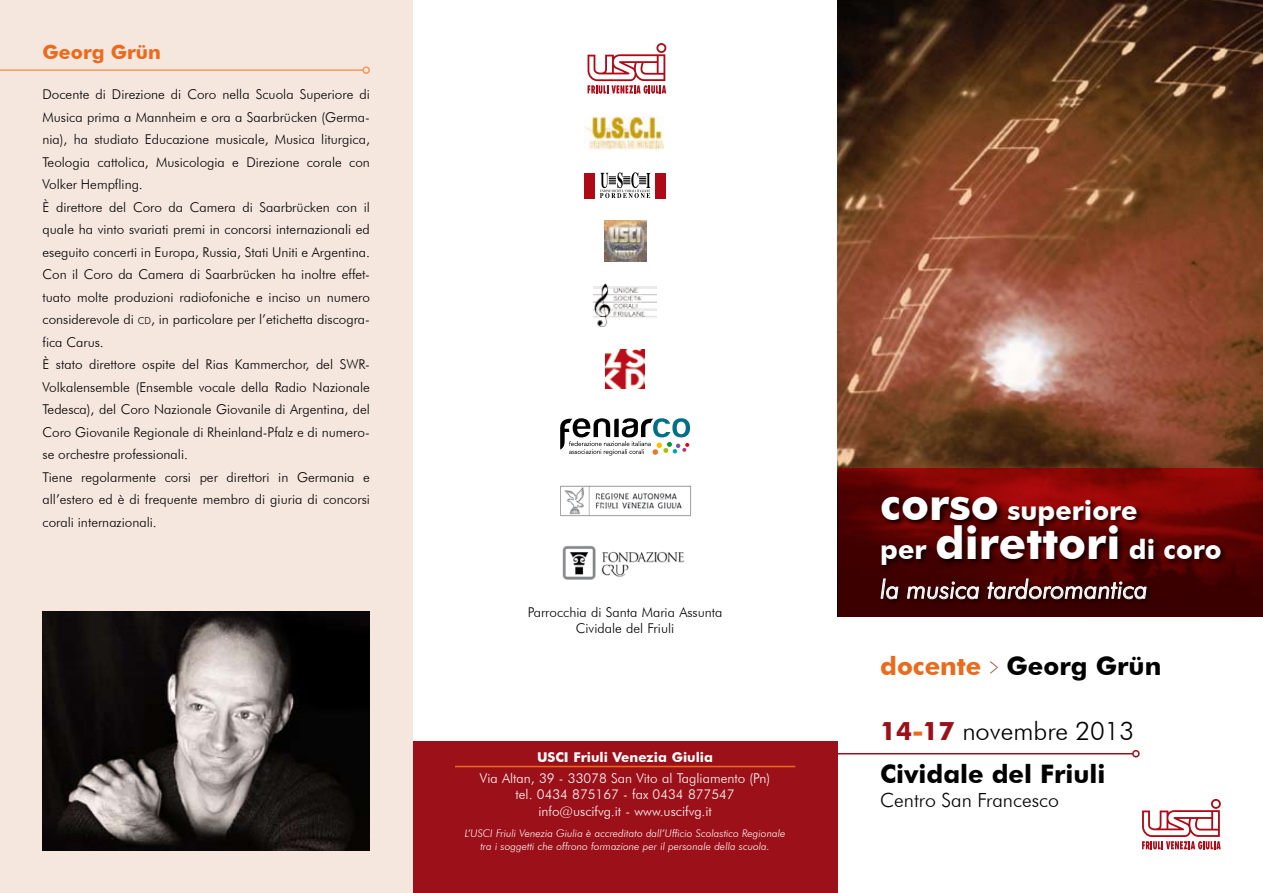
<style>
.page{position:relative;width:1263px;height:893px;background:#fff}
.page>*{position:absolute;margin:0;border:0;box-sizing:border-box;transform-origin:0 0}
.t1{font:700 27px/39px "Futura BT";color:#fff}
.t2{font:700 25.5px/42.6px "Futura BT";color:#000}
.t3{font:italic 300 25.5px "Futura BT";color:#fff}
.t4{font:300 19.5px "Futura BT";color:#000}
.t5{font:700 19.5px "Futura BT";color:#eb6a1c}
.t6{font:300 13.5px/22.5px "Futura BT";color:#000}
.t7{font:300 13.5px/16.5px "Futura BT";color:#fff;text-align:center}
.t8{font:700 13.5px "Futura BT";color:#fff}
.t9{font:italic 300 10.5px/13.5px "Futura BT";color:#fff;text-align:center}
.s1{font-size:9.45px}
.s2{font-size:45px}
.s3{color:#eb6a1c}
.s4{font-weight:300;color:#ad422f}
.s5{color:#9c1119}
.s6{font-weight:300}
</style>
<div class="page">
<div style="left:412px;top:741px;width:426px;height:152px;background:#9c1119"></div>
<div style="left:0;top:0;width:412px;height:893px;background:#f5e6de"></div>
<hr style="left:838px;top:753px;width:295px;height:1px;background:#9c1119">
<div style="left:1132px;top:750px;width:8px;height:7px;border:2px solid #9c1119;border-radius:50%"></div>
<hr style="left:0;top:69px;width:363px;height:2px;background:#f39a5b">
<div style="left:362px;top:66px;width:8px;height:8px;border:2px solid #f39a5b;border-radius:50%"></div>
<img style="left:43px;top:611px;width:327px;height:239px">
<img style="left:838px;top:0;width:425px;height:468px">
<svg style="left:838px;top:468px;width:425px;height:149px;background:#720403"></svg>
<div style="left:880px;top:496px;width:383px;height:162px;background:#000;opacity:.75"></div>
<svg style="left:880px;top:578px;width:19px;height:21px"></svg>
<svg style="left:907px;top:579px;width:72px;height:21px;background:#663d3d"></svg>
<svg style="left:987px;top:578px;width:160px;height:21px;background:#693f3f"></svg>
<hr style="left:455px;top:766px;width:340px;height:1px;background:#eb6a1c">
<img style="left:562px;top:546px;width:123px;height:34px">
<svg style="left:587px;top:43px;width:79px;height:51px"></svg>
<img style="left:560px;top:485px;width:131px;height:32px">
<svg style="left:560px;top:418px;width:130px;height:38px"></svg>
<div style="left:585px;top:173px;width:10px;height:25px;background:#ae0917"></div>
<div style="left:655px;top:173px;width:10px;height:25px;background:#ae0917"></div>
<svg style="left:600px;top:172px;width:50px;height:26px"></svg>
<img style="left:586px;top:117px;width:80px;height:33px">
<img style="left:604px;top:221px;width:42px;height:41px">
<img style="left:606px;top:349px;width:39px;height:40px">
<img style="left:593px;top:283px;width:64px;height:44px">
<svg style="left:1142px;top:799px;width:79px;height:50px"></svg>
<h3 class="t5" style="left:43px;top:40px;width:120px">Georg Grün</h3>
<p class="t6" style="left:43px;top:83px;width:329px">Docente di Direzione di Coro nella Scuola Superiore di Musica prima a Mannheim e ora a Saarbrücken (Germa&shy;nia), ha studiato Educazione musicale, Musica liturgica, Teologia cattolica, Musicologia e Direzione corale con Volker Hempfling.<br>È direttore del Coro da Camera di Saarbrücken con il quale ha vinto svariati premi in concorsi internazionali ed eseguito concerti in Europa, Russia, Stati Uniti e Argentina.<br>Con il Coro da Camera di Saarbrücken ha inoltre effet&shy;tuato molte produzioni radiofoniche e inciso un numero considerevole di <span class="s1">cd</span>, in particolare per l’etichetta discogra&shy;fica Carus.<br>È stato direttore ospite del Rias Kammerchor, del SWR-Volkalensemble (Ensemble vocale della Radio Nazionale Tedesca), del Coro Nazionale Giovanile di Argentina, del Coro Giovanile Regionale di Rheinland-Pfalz e di numero&shy;se orchestre professionali.<br>Tiene regolarmente corsi per direttori in Germania e all’estero ed è di frequente membro di giuria di concorsi corali internazionali.</p>
<p class="t6" style="left:528px;top:604px;width:196px;line-height:16.2px;text-align:center">Parrocchia di Santa Maria Assunta<br>Cividale del Friuli</p>
<p class="t8" style="left:537px;top:749px;width:177px">USCI Friuli Venezia Giulia</p>
<p class="t7" style="left:480px;top:770px;width:292px">Via Altan, 39 - 33078 San Vito al Tagliamento (Pn) tel. 0434 875167 - fax 0434 877547 info@uscifvg.it - www.uscifvg.it</p>
<p class="t9" style="left:465px;top:826px;width:322px">L’USCI Friuli Venezia Giulia è accreditato dall’Ufficio Scolastico Regionale tra i soggetti che offrono formazione per il personale della scuola.</p>
<h1 class="t1" style="left:880px;top:491px;width:343px"><span class="s2">corso</span> superiore<br>per <span class="s2">direttori</span> di coro</h1>
<h2 class="t3" style="left:880px;top:574px;width:269px">la musica tardoromantica</h2>
<h2 class="t2" style="left:880px;top:645px;width:283px"><span class="s3">docente</span> <span class="s4">&gt;</span> Georg Grün</h2>
<h2 class="t2" style="left:880px;top:710px;width:255px"><span class="s5">14</span><span class="s3">-</span><span class="s5">17</span> <span class="s6">novembre 2013<br></span>Cividale del Friuli</h2>
<h3 class="t4" style="left:880px;top:788px;width:180px">Centro San Francesco</h3>
</div>
